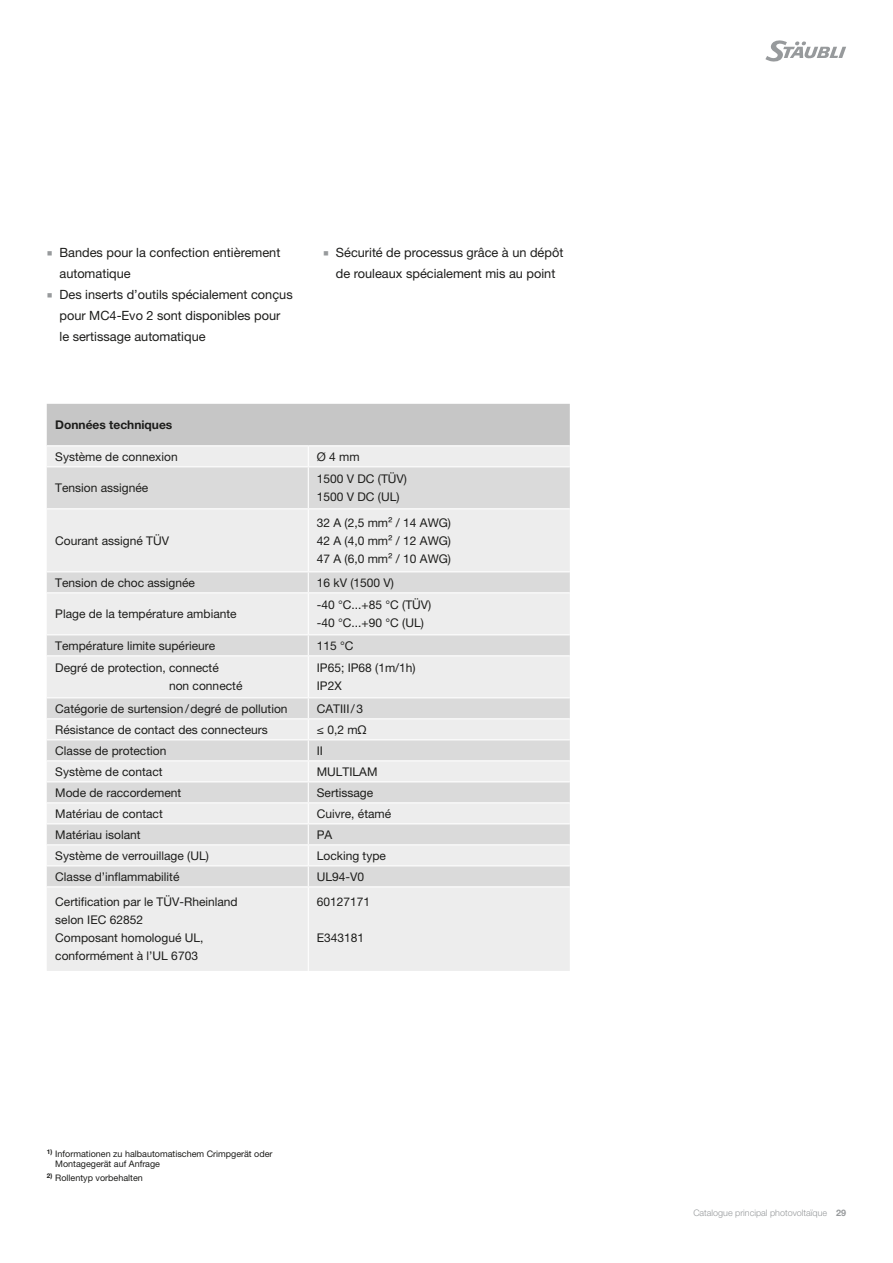
<style>
.page{position:relative;width:893px;height:1263px;background:#fff}
.page>*{position:absolute;margin:0;border:0;box-sizing:border-box;transform-origin:0 0}
.t1{font:12.75px/21px "Helvetica Neue LTW1 G";color:#1d1d1b}
.Table_Body_neutral{font:12px/18px "Helvetica Neue LTW1 G";color:#1d1d1b}
.Table_Header_neutral{font:700 12px "Helvetica Neue LTW1 G";color:#1d1d1b}
.Produktbezeichnung_i{font:12px "Helvetica Neue LTW1 G";color:#1d1d1b}
.Fussnote_innen_DE{font:9px/10.5px "Helvetica Neue LTW1 G";color:#1d1d1b}
.t2{font:300 9px "Helvetica Neue LTW1 G";color:#979a9c}
.s1{font-family:"Arial Unicode MS";font-size:9.9px;color:#979a9c}
.s2{font-weight:700}
</style>
<div class="page">
<svg style="left:765px;top:40px;width:81px;height:22px"></svg>
<div style="left:47px;top:888px;width:523px;height:83px;background:#ededed"></div>
<svg style="left:47px;top:467px;width:523px;height:419px;background:#e4e4e4"></svg>
<svg style="left:47px;top:404px;width:523px;height:62px;background:#d2d2d2"></svg>
<hr style="left:308px;top:467px;width:1px;height:41px;background:#fff">
<hr style="left:308px;top:509px;width:1px;height:62px;background:#fff">
<svg style="left:308px;top:572px;width:1px;height:20px"></svg>
<hr style="left:308px;top:593px;width:1px;height:41px;background:#fff">
<svg style="left:308px;top:635px;width:1px;height:20px"></svg>
<hr style="left:308px;top:656px;width:1px;height:41px;background:#fff">
<svg style="left:308px;top:698px;width:1px;height:188px"></svg>
<hr style="left:308px;top:887px;width:1px;height:84px;background:#fff">
<hr style="left:47px;top:445px;width:261px;height:1px;background:#fff">
<hr style="left:308px;top:445px;width:262px;height:1px;background:#fff">
<hr style="left:47px;top:508px;width:261px;height:1px;background:#fff">
<hr style="left:308px;top:508px;width:262px;height:1px;background:#fff">
<hr style="left:47px;top:571px;width:261px;height:1px;background:#fff">
<hr style="left:308px;top:571px;width:262px;height:1px;background:#fff">
<hr style="left:47px;top:592px;width:261px;height:1px;background:#fff">
<hr style="left:308px;top:592px;width:262px;height:1px;background:#fff">
<hr style="left:47px;top:634px;width:261px;height:1px;background:#fff">
<hr style="left:308px;top:634px;width:262px;height:1px;background:#fff">
<hr style="left:47px;top:655px;width:261px;height:1px;background:#fff">
<hr style="left:308px;top:655px;width:262px;height:1px;background:#fff">
<hr style="left:47px;top:697px;width:261px;height:1px;background:#fff">
<hr style="left:308px;top:697px;width:262px;height:1px;background:#fff">
<hr style="left:47px;top:718px;width:261px;height:1px;background:#fff">
<hr style="left:308px;top:718px;width:262px;height:1px;background:#fff">
<hr style="left:47px;top:739px;width:261px;height:1px;background:#fff">
<hr style="left:308px;top:739px;width:262px;height:1px;background:#fff">
<hr style="left:47px;top:760px;width:261px;height:1px;background:#fff">
<hr style="left:308px;top:760px;width:262px;height:1px;background:#fff">
<hr style="left:47px;top:781px;width:261px;height:1px;background:#fff">
<hr style="left:308px;top:781px;width:262px;height:1px;background:#fff">
<hr style="left:47px;top:802px;width:261px;height:1px;background:#fff">
<hr style="left:308px;top:802px;width:262px;height:1px;background:#fff">
<hr style="left:47px;top:823px;width:261px;height:1px;background:#fff">
<hr style="left:308px;top:823px;width:262px;height:1px;background:#fff">
<hr style="left:47px;top:844px;width:261px;height:1px;background:#fff">
<hr style="left:308px;top:844px;width:262px;height:1px;background:#fff">
<hr style="left:47px;top:865px;width:261px;height:1px;background:#fff">
<hr style="left:308px;top:865px;width:262px;height:1px;background:#fff">
<p class="t1" style="left:60px;top:242px;width:222px;text-indent:-13px"><span class="s1">■</span> Bandes pour la confection entièrement automatique</p>
<p class="t1" style="left:60px;top:284px;width:235px;text-indent:-13px"><span class="s1">■</span> Des inserts d’outils spécialement conçus pour MC4-Evo 2 sont disponibles pour le sertissage automatique</p>
<p class="t1" style="left:323px;top:242px;width:242px;text-align:center"><span class="s1">■</span> Sécurité de processus grâce à un dépôt de rouleaux spécialement mis au point</p>
<p class="Table_Header_neutral" style="left:55px;top:417px;width:119px">Données techniques</p>
<p class="Table_Body_neutral" style="left:55px;top:447px;width:124px">Système de connexion</p>
<p class="Table_Body_neutral" style="left:317px;top:447px;width:44px">Ø 4 mm</p>
<p class="Table_Body_neutral" style="left:55px;top:479px;width:95px">Tension assignée</p>
<p class="Table_Body_neutral" style="left:317px;top:470px;width:92px">1500 V DC (TÜV)</p>
<p class="Table_Body_neutral" style="left:317px;top:488px;width:84px">1500 V DC (UL)</p>
<p class="Table_Body_neutral" style="left:55px;top:531px;width:115px">Courant assigné TÜV</p>
<p class="Table_Body_neutral" style="left:317px;top:513px;width:136px">32 A (2,5 mm² / 14 AWG)</p>
<p class="Table_Body_neutral" style="left:317px;top:531px;width:136px">42 A (4,0 mm² / 12 AWG)</p>
<p class="Table_Body_neutral" style="left:317px;top:549px;width:136px">47 A (6,0 mm² / 10 AWG)</p>
<p class="Table_Body_neutral" style="left:55px;top:573px;width:141px">Tension de choc assignée</p>
<p class="Produktbezeichnung_i" style="left:317px;top:575px;width:79px">16 kV (1500 V)</p>
<p class="Table_Body_neutral" style="left:55px;top:605px;width:183px">Plage de la température ambiante</p>
<p class="Table_Body_neutral" style="left:317px;top:596px;width:116px">-40 °C...+85 °C (TÜV)</p>
<p class="Table_Body_neutral" style="left:317px;top:614px;width:109px">-40 °C...+90 °C (UL)</p>
<p class="Table_Body_neutral" style="left:55px;top:636px;width:162px">Température limite supérieure</p>
<p class="Table_Body_neutral" style="left:317px;top:636px;width:38px">115 °C</p>
<p class="Table_Body_neutral" style="left:169px;top:659px;width:75px;text-indent:-114px">Degré de protection, connecté<br>non connecté</p>
<p class="Table_Body_neutral" style="left:317px;top:659px;width:100px">IP65; IP68 (1m/1h)<br>IP2X</p>
<p class="Table_Body_neutral" style="left:55px;top:699px;width:234px">Catégorie de surtension/degré de pollution</p>
<p class="Table_Body_neutral" style="left:317px;top:699px;width:48px">CATIII/3</p>
<p class="Table_Body_neutral" style="left:55px;top:720px;width:214px">Résistance de contact des connecteurs</p>
<p class="Table_Body_neutral" style="left:317px;top:720px;width:51px">≤ 0,2 mΩ</p>
<p class="Table_Body_neutral" style="left:55px;top:741px;width:113px">Classe de protection</p>
<p class="Table_Body_neutral" style="left:317px;top:741px;width:8px">II</p>
<p class="Table_Body_neutral" style="left:55px;top:762px;width:109px">Système de contact</p>
<p class="Table_Body_neutral" style="left:317px;top:762px;width:62px">MULTILAM</p>
<p class="Table_Body_neutral" style="left:55px;top:783px;width:128px">Mode de raccordement</p>
<p class="Table_Body_neutral" style="left:317px;top:783px;width:58px">Sertissage</p>
<p class="Table_Body_neutral" style="left:55px;top:804px;width:109px">Matériau de contact</p>
<p class="Table_Body_neutral" style="left:317px;top:804px;width:76px">Cuivre, étamé</p>
<p class="Table_Body_neutral" style="left:55px;top:825px;width:87px">Matériau isolant</p>
<p class="Table_Body_neutral" style="left:317px;top:825px;width:17px">PA</p>
<p class="Table_Body_neutral" style="left:55px;top:846px;width:155px">Système de verrouillage (UL)</p>
<p class="Table_Body_neutral" style="left:317px;top:846px;width:71px">Locking type</p>
<p class="Table_Body_neutral" style="left:55px;top:867px;width:126px">Classe d’inflammabilité</p>
<p class="Table_Body_neutral" style="left:317px;top:867px;width:49px">UL94-V0</p>
<p class="Table_Body_neutral" style="left:55px;top:893px;width:184px">Certification par le TÜV-Rheinland selon IEC 62852<br>Composant homologué UL, conformément à l’UL 6703</p>
<p class="Table_Body_neutral" style="left:317px;top:893px;width:55px">60127171</p>
<p class="Table_Body_neutral" style="left:317px;top:929px;width:49px">E343181</p>
<p class="Fussnote_innen_DE" style="left:55px;top:1148px;width:219px;text-indent:-9px"><sup>1)</sup> Informationen zu halbautomatischem Crimpgerät oder<br>Montagegerät auf Anfrage</p>
<p class="Fussnote_innen_DE" style="left:47px;top:1172px;width:98px"><sup>2)</sup> Rollentyp vorbehalten</p>
<p class="t2" style="left:693px;top:1207px;width:154px">Catalogue principal photovoltaïque <span class="s2">29</span></p>
</div>
